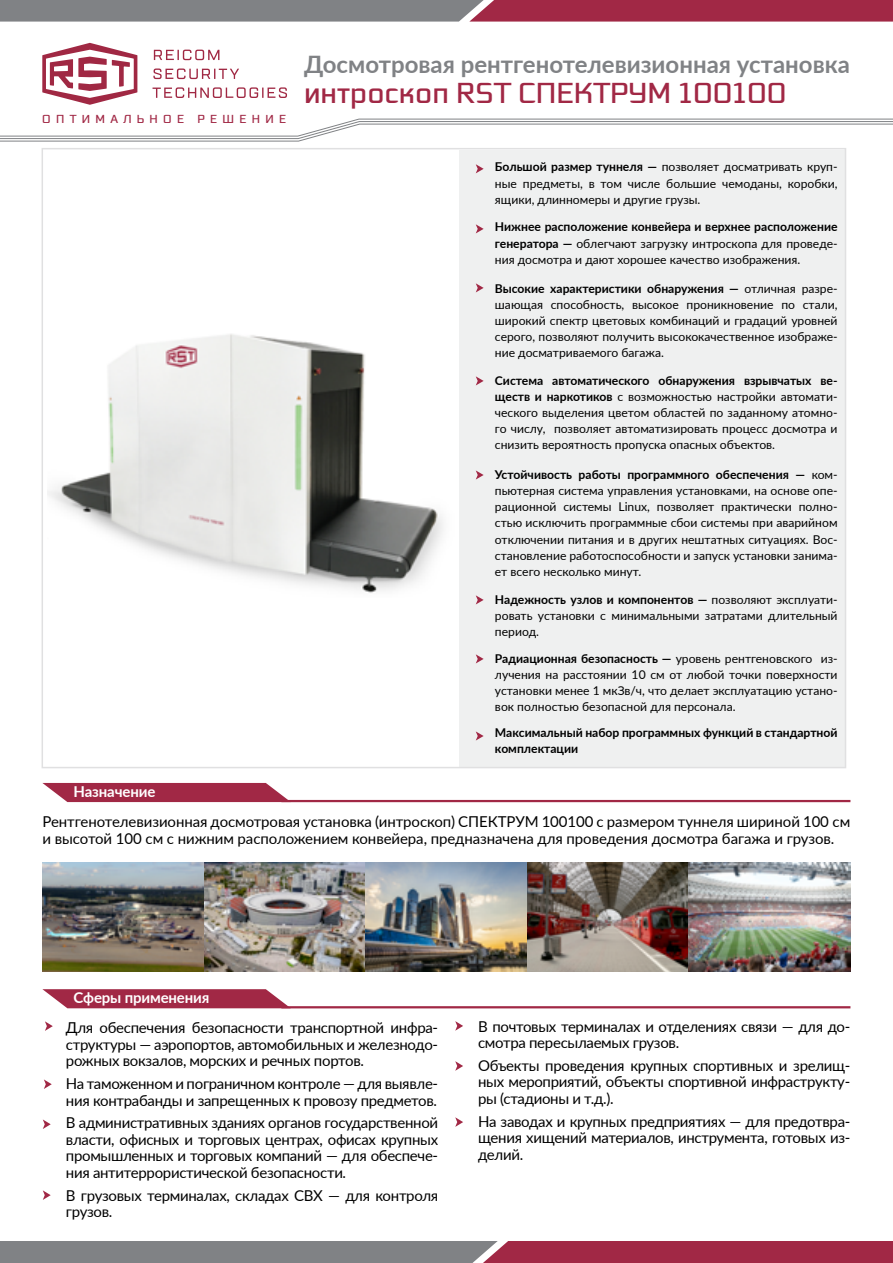
<style>
.page{position:relative;width:893px;height:1263px;background:#fff}
.page>*{position:absolute;margin:0;border:0;box-sizing:border-box;transform-origin:0 0}
.t1{font:30px "Eagle Sans";color:#a12845}
.t2{font:700 24px "Lato";color:#808285}
.t3{font:15px/16.5px "Lato";letter-spacing:-.02em;color:#000}
.t4{font:700 15px "Lato";letter-spacing:-.01em;color:#fff}
.t5{font:12.15px/16.2px "Lato";color:#000;text-align:justify}
.t6{font:700 12.15px/16.2px "Lato";color:#000}
.t7{font:12.15px "Eagle Sans";letter-spacing:.44em;color:#a12845}
.s1{font-weight:700}
</style>
<div class="page">
<div style="left:459px;top:150px;width:386px;height:617px;background:#eff0f0"></div>
<svg style="left:0;top:0;width:893px;height:22px;background:#925d6b"></svg>
<svg style="left:0;top:1241px;width:893px;height:22px;background:#905b6a"></svg>
<img style="left:43px;top:863px;width:807px;height:108px">
<svg style="left:154px;top:50px;width:65px;height:10px"></svg>
<svg style="left:153px;top:69px;width:86px;height:10px"></svg>
<svg style="left:153px;top:87px;width:134px;height:11px"></svg>
<svg style="left:42px;top:43px;width:95px;height:62px"></svg>
<svg style="left:0;top:118px;width:893px;height:24px"></svg>
<svg style="left:42px;top:783px;width:249px;height:19px;background:#aa3e58"></svg>
<svg style="left:42px;top:989px;width:246px;height:19px;background:#aa3d57"></svg>
<hr style="left:281px;top:800px;width:569px;height:2px;background:#a12845">
<hr style="left:281px;top:1006px;width:569px;height:2px;background:#a12845">
<svg style="left:45px;top:1021px;width:8px;height:10px"></svg>
<svg style="left:44px;top:1079px;width:8px;height:10px"></svg>
<svg style="left:455px;top:1061px;width:8px;height:10px"></svg>
<svg style="left:455px;top:1117px;width:8px;height:10px"></svg>
<svg style="left:43px;top:1119px;width:8px;height:10px"></svg>
<svg style="left:43px;top:1190px;width:8px;height:10px"></svg>
<svg style="left:455px;top:1021px;width:8px;height:10px"></svg>
<svg style="left:476px;top:164px;width:8px;height:9px"></svg>
<svg style="left:476px;top:224px;width:8px;height:9px"></svg>
<svg style="left:476px;top:283px;width:8px;height:9px"></svg>
<svg style="left:476px;top:376px;width:8px;height:9px"></svg>
<svg style="left:476px;top:470px;width:8px;height:10px"></svg>
<svg style="left:476px;top:595px;width:8px;height:9px"></svg>
<svg style="left:476px;top:654px;width:8px;height:9px"></svg>
<svg style="left:476px;top:731px;width:8px;height:9px"></svg>
<img style="left:48px;top:334px;width:395px;height:259px">
<p class="t7" style="left:42px;top:112px;width:245px">ОПТИМАЛЬНОЕ РЕШЕНИЕ</p>
<p class="t4" style="left:74px;top:780px;width:83px">Назначение</p>
<h2 class="t2" style="left:304px;top:46px;width:547px">Досмотровая рентгенотелевизионная установка</h2>
<h1 class="t1" style="left:304px;top:75px;width:484px">интроскоп RST СПЕКТРУМ 100100</h1>
<p class="t5" style="left:495px;top:158px;width:344px"><span class="s1">Большой размер туннеля —</span> позволяет досматривать круп&shy;ные предметы, в том числе большие чемоданы, коробки, ящики, длинномеры и другие грузы.</p>
<p class="t5" style="left:495px;top:218px;width:344px"><span class="s1">Нижнее расположение конвейера и верхнее расположение генератора —</span> облегчают загрузку интроскопа для проведе&shy;ния досмотра и дают хорошее качество изображения.</p>
<p class="t5" style="left:495px;top:279px;width:344px"><span class="s1">Высокие характеристики обнаружения —</span> отличная разре&shy;шающая способность, высокое проникновение по стали, широкий спектр цветовых комбинаций и градаций уровней серого, позволяют получить высококачественное изображе&shy;ние досматриваемого багажа.</p>
<p class="t5" style="left:495px;top:372px;width:344px"><span class="s1">Система автоматического обнаружения взрывчатых ве&shy;ществ и наркотиков</span> с возможностью настройки автомати&shy;ческого выделения цветом областей по заданному атомно&shy;го числу, позволяет автоматизировать процесс досмотра и снизить вероятность пропуска опасных объектов.</p>
<p class="t5" style="left:495px;top:466px;width:344px"><span class="s1">Устойчивость работы программного обеспечения —</span> ком&shy;пьютерная система управления установками, на основе опе&shy;рационной системы Linux, позволяет практически полно&shy;стью исключить программные сбои системы при аварийном отключении питания и в других нештатных ситуациях. Вос&shy;становление работоспособности и запуск установки занима&shy;ет всего несколько минут.</p>
<p class="t5" style="left:495px;top:591px;width:344px"><span class="s1">Надежность узлов и компонентов —</span> позволяют эксплуати&shy;ровать установки с минимальными затратами длительный период.</p>
<p class="t5" style="left:495px;top:650px;width:344px"><span class="s1">Радиационная безопасность —</span> уровень рентгеновского из&shy;лучения на расстоянии 10 см от любой точки поверхности установки менее 1 мкЗв/ч, что делает эксплуатацию устано&shy;вок полностью безопасной для персонала.</p>
<p class="t6" style="left:495px;top:724px;width:344px">Максимальный набор программных функций в стандартной комплектации</p>
<p class="t3" style="left:43px;top:813px;width:809px">Рентгенотелевизионная досмотровая установка (интроскоп) СПЕКТРУМ 100100 с размером туннеля шириной 100 см и высотой 100 см с нижним расположением конвейера, предназначена для проведения досмотра багажа и грузов.</p>
<p class="t4" style="left:74px;top:986px;width:137px">Сферы применения</p>
<p class="t3" style="left:66px;top:1019px;width:374px;text-align:justify">Для обеспечения безопасности транспортной инфра&shy;структуры — аэропортов, автомобильных и железнодо&shy;рожных вокзалов, морских и речных портов.</p>
<p class="t3" style="left:66px;top:1075px;width:374px">На таможенном и пограничном контроле — для выявле&shy;ния контрабанды и запрещенных к провозу предметов.</p>
<p class="t3" style="left:66px;top:1114px;width:374px;text-align:justify">В административных зданиях органов государственной власти, офисных и торговых центрах, офисах крупных промышленных и торговых компаний — для обеспече&shy;ния антитеррористической безопасности.</p>
<p class="t3" style="left:66px;top:1186px;width:374px">В грузовых терминалах, складах СВХ — для контроля грузов.</p>
<p class="t3" style="left:478px;top:1017px;width:374px">В почтовых терминалах и отделениях связи — для до&shy;смотра пересылаемых грузов.</p>
<p class="t3" style="left:478px;top:1056px;width:374px;text-align:justify">Объекты проведения крупных спортивных и зрелищ&shy;ных мероприятий, объекты спортивной инфраструкту&shy;ры (стадионы и т.д.).</p>
<p class="t3" style="left:478px;top:1112px;width:374px;text-align:justify">На заводах и крупных предприятиях — для предотвра&shy;щения хищений материалов, инструмента, готовых из&shy;делий.</p>
</div>
